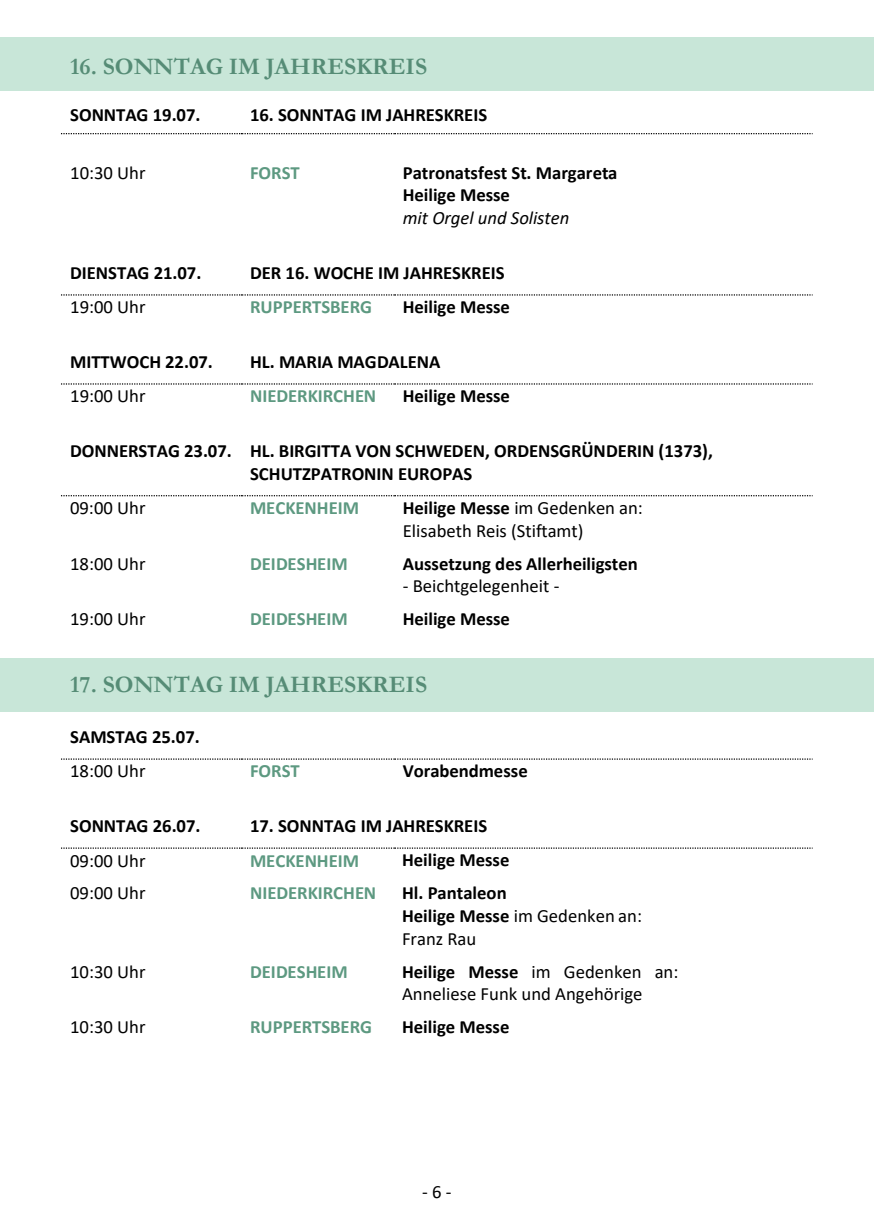
<style>
.page{position:relative;width:874px;height:1221px;background:#fff}
.page>*{position:absolute;margin:0;border:0;box-sizing:border-box;transform-origin:0 0}
.t1{font:700 23.8px "Garamond";color:#568c76}
.t2{font:700 18.72px/22.8px "Calibri";color:#000}
.t3{font:18.72px/22.8px "Calibri";color:#000}
.t4{font:700 18.72px "Calibri";color:#5d9981}
.t5{font:italic 18.72px "Calibri";color:#000}
.s1{font-weight:700}
</style>
<div class="page">
<div style="left:0;top:37px;width:873px;height:54px;background:#c8e6d8"></div>
<div style="left:0;top:658px;width:873px;height:53px;background:#c8e6d8"></div>
<svg style="left:61px;top:133px;width:751px;height:1px"></svg>
<svg style="left:61px;top:294px;width:751px;height:1px"></svg>
<svg style="left:61px;top:383px;width:751px;height:1px"></svg>
<svg style="left:61px;top:495px;width:751px;height:1px"></svg>
<svg style="left:61px;top:758px;width:751px;height:1px"></svg>
<svg style="left:61px;top:847px;width:751px;height:1px"></svg>
<p class="t1" style="left:70px;top:50px;width:358px">16. SONNTAG IM JAHRESKREIS</p>
<p class="t2" style="left:70px;top:103px;width:132px">SONNTAG 19.07.</p>
<p class="t2" style="left:250px;top:103px;width:238px">16. SONNTAG IM JAHRESKREIS</p>
<p class="t3" style="left:70px;top:161px;width:77px">10:30 Uhr</p>
<p class="t4" style="left:250px;top:159px;width:51px">FORST</p>
<p class="t2" style="left:402px;top:161px;width:216px">Patronatsfest St. Margareta<br>Heilige Messe</p>
<p class="t5" style="left:402px;top:205px;width:168px">mit Orgel und Solisten</p>
<p class="t2" style="left:70px;top:261px;width:133px">DIENSTAG 21.07.</p>
<p class="t2" style="left:250px;top:261px;width:256px">DER 16. WOCHE IM JAHRESKREIS</p>
<p class="t3" style="left:70px;top:295px;width:77px">19:00 Uhr</p>
<p class="t4" style="left:250px;top:294px;width:123px">RUPPERTSBERG</p>
<p class="t2" style="left:402px;top:295px;width:109px">Heilige Messe</p>
<p class="t2" style="left:70px;top:350px;width:144px">MITTWOCH 22.07.</p>
<p class="t2" style="left:250px;top:350px;width:192px">HL. MARIA MAGDALENA</p>
<p class="t3" style="left:70px;top:384px;width:77px">19:00 Uhr</p>
<p class="t4" style="left:250px;top:383px;width:128px">NIEDERKIRCHEN</p>
<p class="t2" style="left:402px;top:384px;width:109px">Heilige Messe</p>
<p class="t2" style="left:250px;top:439px;width:464px;text-indent:-180px">DONNERSTAG 23.07. HL. BIRGITTA VON SCHWEDEN, ORDENSGRÜNDERIN (1373),<br>SCHUTZPATRONIN EUROPAS</p>
<p class="t3" style="left:70px;top:496px;width:77px">09:00 Uhr</p>
<p class="t4" style="left:250px;top:494px;width:111px">MECKENHEIM</p>
<p class="t3" style="left:402px;top:496px;width:241px"><span class="s1">Heilige Messe</span> im Gedenken an:<br>Elisabeth Reis (Stiftamt)</p>
<p class="t3" style="left:70px;top:551px;width:77px">18:00 Uhr</p>
<p class="t4" style="left:250px;top:550px;width:99px">DEIDESHEIM</p>
<p class="t2" style="left:402px;top:552px;width:236px">Aussetzung des Allerheiligsten</p>
<p class="t3" style="left:402px;top:574px;width:158px">- Beichtgelegenheit -</p>
<p class="t3" style="left:70px;top:607px;width:77px">19:00 Uhr</p>
<p class="t4" style="left:250px;top:606px;width:99px">DEIDESHEIM</p>
<p class="t2" style="left:402px;top:607px;width:109px">Heilige Messe</p>
<p class="t1" style="left:70px;top:668px;width:358px">17. SONNTAG IM JAHRESKREIS</p>
<p class="t2" style="left:70px;top:725px;width:131px">SAMSTAG 25.07.</p>
<p class="t3" style="left:70px;top:759px;width:77px">18:00 Uhr</p>
<p class="t4" style="left:250px;top:757px;width:51px">FORST</p>
<p class="t2" style="left:402px;top:759px;width:126px">Vorabendmesse</p>
<p class="t2" style="left:70px;top:814px;width:132px">SONNTAG 26.07.</p>
<p class="t2" style="left:250px;top:814px;width:238px">17. SONNTAG IM JAHRESKREIS</p>
<p class="t3" style="left:70px;top:848px;width:77px">09:00 Uhr</p>
<p class="t4" style="left:250px;top:847px;width:111px">MECKENHEIM</p>
<p class="t3" style="left:70px;top:881px;width:77px">09:00 Uhr</p>
<p class="t4" style="left:250px;top:879px;width:128px">NIEDERKIRCHEN</p>
<p class="t2" style="left:402px;top:843px;width:109px;line-height:32.7px">Heilige Messe<br>Hl. Pantaleon</p>
<p class="t3" style="left:402px;top:903px;width:241px"><span class="s1">Heilige Messe</span> im Gedenken an:<br>Franz Rau</p>
<p class="t3" style="left:402px;top:959px;width:278px"><span class="s1">Heilige Messe</span> im Gedenken an:<br>Anneliese Funk und Angehörige</p>
<p class="t2" style="left:402px;top:1015px;width:109px">Heilige Messe</p>
<p class="t3" style="left:70px;top:959px;width:77px">10:30 Uhr</p>
<p class="t4" style="left:250px;top:958px;width:99px">DEIDESHEIM</p>
<p class="t3" style="left:70px;top:1015px;width:77px">10:30 Uhr</p>
<p class="t4" style="left:250px;top:1013px;width:123px">RUPPERTSBERG</p>
<p class="t3" style="left:422px;top:1180px;width:31px">-6 -</p>
</div>
